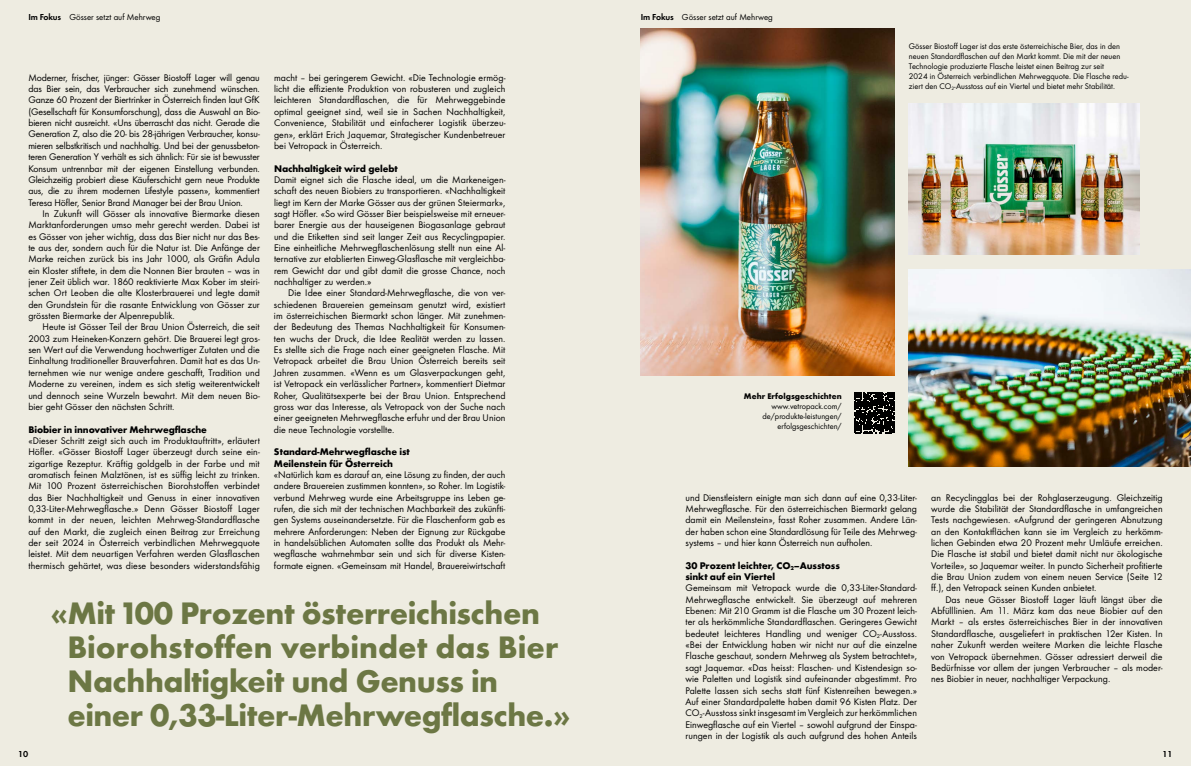
<style>
.page{position:relative;width:1191px;height:766px;background:#fff}
.page>*{position:absolute;margin:0;border:0;box-sizing:border-box;transform-origin:0 0}
.t1{font:700 32.2px/34px "Futura";letter-spacing:-.015em;color:#6c7744}
.t2{font:10px/11.3px "Futura Boo";letter-spacing:.005em;color:#000;text-align:justify}
.t3{font:700 10px/11.3px "Futura";letter-spacing:-.01em;color:#000}
.t4{font:9px "Futura Boo";color:#000}
.t5{font:9px "Futura Dem";letter-spacing:-.02em;color:#000}
.t6{font:8.5px/10px "Futura Boo";color:#000}
.t7{font:700 8.5px "Futura";color:#000}
</style>
<div class="page">
<div style="left:0;top:0;width:595px;height:765px;background:#eeece1"></div>
<div style="left:595px;top:0;width:596px;height:765px;background:#eeece1"></div>
<img style="left:909px;top:103px;width:230px;height:151px">
<img style="left:909px;top:269px;width:282px;height:197px">
<img style="left:641px;top:28px;width:253px;height:347px">
<svg style="left:854px;top:392px;width:41px;height:41px;background:#21211f"></svg>
<p class="t5" style="left:28px;top:11px;width:34px">Im Fokus</p>
<p class="t5" style="left:641px;top:11px;width:34px">Im Fokus</p>
<p class="t4" style="left:69px;top:11px;width:92px">Gösser setzt auf Mehrweg</p>
<p class="t4" style="left:682px;top:11px;width:92px">Gösser setzt auf Mehrweg</p>
<p class="t2" style="left:28px;top:72px;width:233px">Moderner, frischer, jünger: Gösser Biostoff Lager will genau das Bier sein, das Verbraucher sich zunehmend wünschen.<br>Ganze 60 Prozent der Biertrinker in Österreich finden laut GfK (Gesellschaft für Konsumforschung), dass die Auswahl an Bio&shy;bieren nicht ausreicht. «Uns überrascht das nicht. Gerade die Generation Z, also die 20- bis 28-jährigen Verbraucher, konsu&shy;mieren selbstkritisch und nachhaltig. Und bei der genussbeton&shy;teren Generation Y verhält es sich ähnlich: Für sie ist bewusster Konsum untrennbar mit der eigenen Einstellung verbunden.<br>Gleichzeitig probiert diese Käuferschicht gern neue Produkte aus, die zu ihrem modernen Lifestyle passen», kommentiert Teresa Höfler, Senior Brand Manager bei der Brau Union.</p>
<p class="t2" style="left:28px;top:208px;width:233px;text-indent:14px">In Zukunft will Gösser als innovative Biermarke diesen Marktanforderungen umso mehr gerecht werden. Dabei ist es Gösser von jeher wichtig, dass das Bier nicht nur das Bes&shy;te aus der, sondern auch für die Natur ist. Die Anfänge der Marke reichen zurück bis ins Jahr 1000, als Gräfin Adula ein Kloster stiftete, in dem die Nonnen Bier brauten – was in jener Zeit üblich war. 1860 reaktivierte Max Kober im steiri&shy;schen Ort Leoben die alte Klosterbrauerei und legte damit den Grundstein für die rasante Entwicklung von Gösser zur grössten Biermarke der Alpenrepublik.</p>
<p class="t2" style="left:28px;top:321px;width:233px;text-indent:14px">Heute ist Gösser Teil der Brau Union Österreich, die seit 2003 zum Heineken-Konzern gehört. Die Brauerei legt gros&shy;sen Wert auf die Verwendung hochwertiger Zutaten und die Einhaltung traditioneller Brauverfahren. Damit hat es das Un&shy;ternehmen wie nur wenige andere geschafft, Tradition und Moderne zu vereinen, indem es sich stetig weiterentwickelt und dennoch seine Wurzeln bewahrt. Mit dem neuen Bio&shy;bier geht Gösser den nächsten Schritt.</p>
<p class="t3" style="left:28px;top:423px;width:180px">Biobier in innovativer Mehrwegflasche</p>
<p class="t2" style="left:28px;top:434px;width:233px">«Dieser Schritt zeigt sich auch im Produktauftritt», erläutert Höfler. «Gösser Biostoff Lager überzeugt durch seine ein&shy;zigartige Rezeptur. Kräftig goldgelb in der Farbe und mit aromatisch feinen Malztönen, ist es süffig leicht zu trinken.<br>Mit 100 Prozent österreichischen Biorohstoffen verbindet das Bier Nachhaltigkeit und Genuss in einer innovativen 0,33-Liter-Mehrwegflasche.» Denn Gösser Biostoff Lager kommt in der neuen, leichten Mehrweg-Standardflasche auf den Markt, die zugleich einen Beitrag zur Erreichung der seit 2024 in Österreich verbindlichen Mehrwegquote leistet. Mit dem neuartigen Verfahren werden Glasflaschen thermisch gehärtet, was diese besonders widerstandsfähig</p>
<p class="t2" style="left:274px;top:72px;width:233px">macht – bei geringerem Gewicht. «Die Technologie ermög&shy;licht die effiziente Produktion von robusteren und zugleich leichteren Standardflaschen, die für Mehrweggebinde optimal geeignet sind, weil sie in Sachen Nachhaltigkeit, Convenience, Stabilität und einfacherer Logistik überzeu&shy;gen», erklärt Erich Jaquemar, Strategischer Kundenbetreuer bei Vetropack in Österreich.</p>
<p class="t3" style="left:274px;top:162px;width:125px">Nachhaltigkeit wird gelebt</p>
<p class="t2" style="left:274px;top:174px;width:233px">Damit eignet sich die Flasche ideal, um die Markeneigen&shy;schaft des neuen Biobiers zu transportieren. «Nachhaltigkeit liegt im Kern der Marke Gösser aus der grünen Steiermark», sagt Höfler. «So wird Gösser Bier beispielsweise mit erneuer&shy;barer Energie aus der hauseigenen Biogasanlage gebraut und die Etiketten sind seit langer Zeit aus Recyclingpapier.<br>Eine einheitliche Mehrwegflaschenlösung stellt nun eine Al&shy;ternative zur etablierten Einweg-Glasflasche mit vergleichba&shy;rem Gewicht dar und gibt damit die grosse Chance, noch nachhaltiger zu werden.»</p>
<p class="t2" style="left:274px;top:287px;width:233px;text-indent:14px">Die Idee einer Standard-Mehrwegflasche, die von ver&shy;schiedenen Brauereien gemeinsam genutzt wird, existiert im österreichischen Biermarkt schon länger. Mit zunehmen&shy;der Bedeutung des Themas Nachhaltigkeit für Konsumen&shy;ten wuchs der Druck, die Idee Realität werden zu lassen.<br>Es stellte sich die Frage nach einer geeigneten Flasche. Mit Vetropack arbeitet die Brau Union Österreich bereits seit Jahren zusammen. «Wenn es um Glasverpackungen geht, ist Vetropack ein verlässlicher Partner», kommentiert Dietmar Roher, Qualitätsexperte bei der Brau Union. Entsprechend gross war das Interesse, als Vetropack von der Suche nach einer geeigneten Mehrwegflasche erfuhr und der Brau Union die neue Technologie vorstellte.</p>
<p class="t3" style="left:274px;top:446px;width:137px">Standard-Mehrwegflasche ist<br>Meilenstein für Österreich</p>
<p class="t2" style="left:274px;top:469px;width:233px">«Natürlich kam es darauf an, eine Lösung zu finden, der auch andere Brauereien zustimmen konnten», so Roher. Im Logistik&shy;verbund Mehrweg wurde eine Arbeitsgruppe ins Leben ge&shy;rufen, die sich mit der technischen Machbarkeit des zukünfti&shy;gen Systems auseinandersetzte. Für die Flaschenform gab es mehrere Anforderungen: Neben der Eignung zur Rückgabe in handelsüblichen Automaten sollte das Produkt als Mehr&shy;wegflasche wahrnehmbar sein und sich für diverse Kisten&shy;formate eignen. «Gemeinsam mit Handel, Brauereiwirtschaft</p>
<p class="t5" style="left:18px;top:748px;width:12px">10</p>
<h1 class="t1" style="left:67px;top:595px;width:504px;text-indent:-17px">«Mit 100 Prozent österreichischen Biorohstoffen verbindet das Bier Nachhaltigkeit und Genuss in einer 0,33-Liter-Mehrwegflasche.»</h1>
<p class="t6" style="left:909px;top:41px;width:221px">Gösser Biostoff Lager ist das erste österreichische Bier, das in den neuen Standardflaschen auf den Markt kommt. Die mit der neuen Technologie produzierte Flasche leistet einen Beitrag zur seit<br>2024 in Österreich verbindlichen Mehrwegquote. Die Flasche redu&shy;ziert den CO<sub>2</sub>-Ausstoss auf ein Viertel und bietet mehr Stabilität.</p>
<p class="t7" style="left:744px;top:390px;width:99px">Mehr Erfolgsgeschichten</p>
<p class="t6" style="left:762px;top:401px;width:81px;text-align:right">www.vetropack.com/ de/produkte-leistungen/ erfolgsgeschichten/</p>
<p class="t2" style="left:685px;top:491px;width:233px">und Dienstleistern einigte man sich dann auf eine 0,33-Liter-Mehrwegflasche. Für den österreichischen Biermarkt gelang damit ein Meilenstein», fasst Roher zusammen. Andere Län&shy;der haben schon eine Standardlösung für Teile des Mehrweg&shy;systems – und hier kann Österreich nun aufholen.</p>
<p class="t3" style="left:685px;top:559px;width:156px">30 Prozent leichter, CO<sub>2</sub>–Ausstoss sinkt auf ein Viertel</p>
<p class="t2" style="left:685px;top:582px;width:233px">Gemeinsam mit Vetropack wurde die 0,33-Liter-Standard-Mehrwegflasche entwickelt. Sie überzeugt auf mehreren Ebenen: Mit 210 Gramm ist die Flasche um 30 Prozent leich&shy;ter als herkömmliche Standardflaschen. Geringeres Gewicht bedeutet leichteres Handling und weniger CO<sub>2</sub>-Ausstoss. «Bei der Entwicklung haben wir nicht nur auf die einzelne Flasche geschaut, sondern Mehrweg als System betrachtet», sagt Jaquemar. «Das heisst: Flaschen- und Kistendesign so&shy;wie Paletten und Logistik sind aufeinander abgestimmt. Pro Palette lassen sich sechs statt fünf Kistenreihen bewegen.» Auf einer Standardpalette haben damit 96 Kisten Platz. Der CO<sub>2</sub>-Ausstoss sinkt insgesamt im Vergleich zur herkömmlichen Einwegflasche auf ein Viertel – sowohl aufgrund der Einspa&shy;rungen in der Logistik als auch aufgrund des hohen Anteils</p>
<p class="t2" style="left:931px;top:491px;width:233px">an Recyclingglas bei der Rohglaserzeugung. Gleichzeitig wurde die Stabilität der Standardflasche in umfangreichen Tests nachgewiesen. «Aufgrund der geringeren Abnutzung an den Kontaktflächen kann sie im Vergleich zu herkömm&shy;lichen Gebinden etwa 20 Prozent mehr Umläufe erreichen.<br>Die Flasche ist stabil und bietet damit nicht nur ökologische Vorteile», so Jaquemar weiter. In puncto Sicherheit profitierte die Brau Union zudem von einem neuen Service (Seite 12 ff.), den Vetropack seinen Kunden anbietet.</p>
<p class="t2" style="left:931px;top:593px;width:233px;text-indent:14px">Das neue Gösser Biostoff Lager läuft längst über die Abfülllinien. Am 11. März kam das neue Biobier auf den Markt – als erstes österreichisches Bier in der innovativen Standardflasche, ausgeliefert in praktischen 12er Kisten. In naher Zukunft werden weitere Marken die leichte Flasche von Vetropack übernehmen. Gösser adressiert derweil die Bedürfnisse vor allem der jungen Verbraucher – als moder&shy;nes Biobier in neuer, nachhaltiger Verpackung.</p>
<p class="t5" style="left:1162px;top:748px;width:12px">11</p>
</div>
